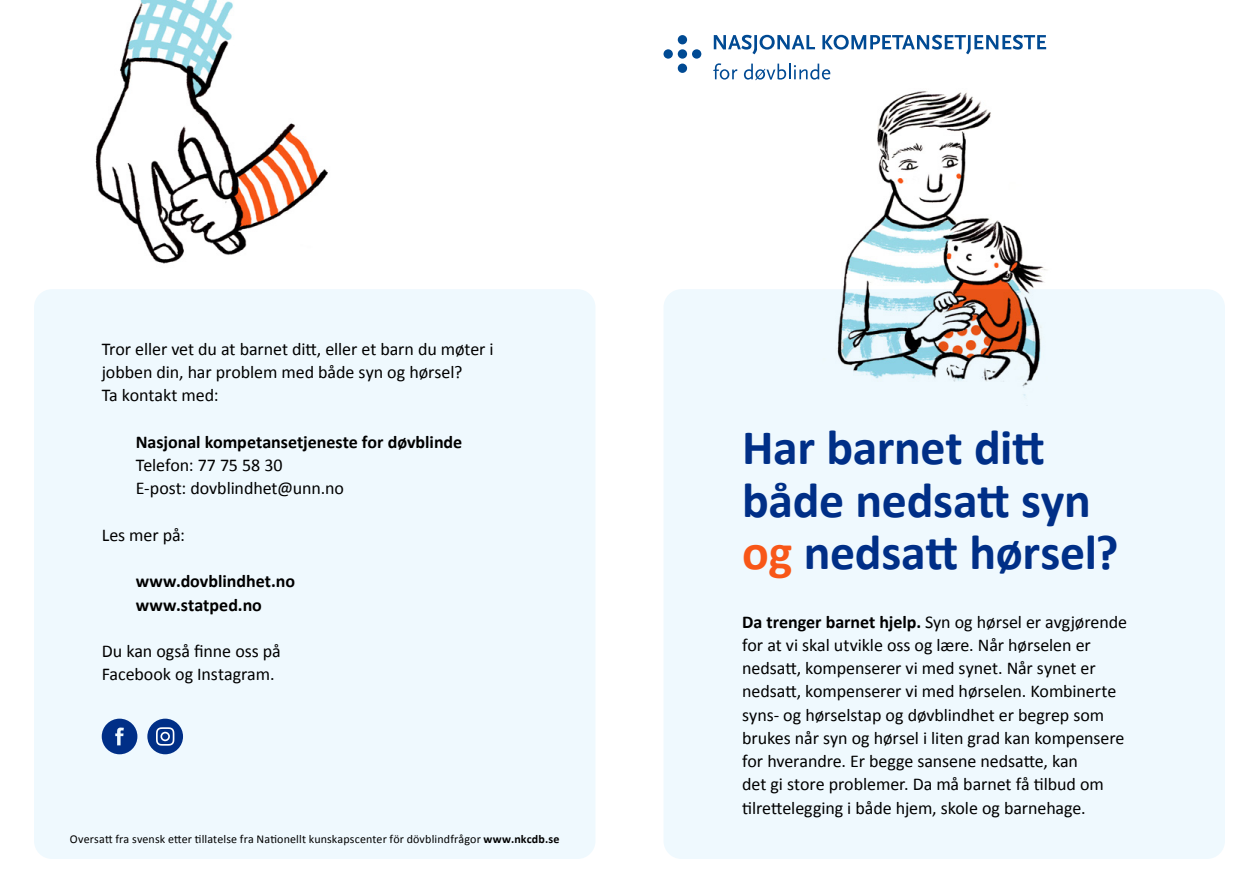
<style>
.page{position:relative;width:1259px;height:893px;background:#fff}
.page>*{position:absolute;margin:0;border:0;box-sizing:border-box;transform-origin:0 0}
.t1{font:700 49.95px/52.5px "Calibri";letter-spacing:-.01em;color:#002f87}
.t2{font:18px/23.2px "Calibri";letter-spacing:-.005em;color:#000}
.t3{font:700 18px/23.2px "Calibri";color:#000}
.t4{font:12px "Calibri";letter-spacing:.01em;color:#000}
.s1{font-weight:700}
.s2{color:#f85718}
</style>
<div class="page">
<div style="left:663px;top:289px;width:562px;height:570px;background:#eff9fe;border-radius:18px"></div>
<div style="left:34px;top:289px;width:561px;height:570px;background:#eff9fe;border-radius:18px"></div>
<img style="left:95px;top:0;width:233px;height:264px">
<img style="left:837px;top:91px;width:210px;height:305px">
<svg style="left:102px;top:719px;width:35px;height:35px"></svg>
<div style="left:147px;top:719px;width:36px;height:35px;background:#002f87;border-radius:50%"></div>
<svg style="left:156px;top:727px;width:18px;height:19px"></svg>
<div style="left:678px;top:35px;width:9px;height:9px;background:#004a93;border-radius:50%"></div>
<div style="left:678px;top:49px;width:9px;height:10px;background:#004a93;border-radius:50%"></div>
<div style="left:663px;top:49px;width:10px;height:10px;background:#004a93;border-radius:50%"></div>
<div style="left:692px;top:49px;width:9px;height:10px;background:#004a93;border-radius:50%"></div>
<div style="left:678px;top:64px;width:9px;height:9px;background:#004a93;border-radius:50%"></div>
<svg style="left:713px;top:63px;width:24px;height:17px"></svg>
<svg style="left:744px;top:64px;width:86px;height:16px"></svg>
<svg style="left:714px;top:35px;width:101px;height:19px"></svg>
<svg style="left:822px;top:35px;width:224px;height:19px"></svg>
<p class="t2" style="left:102px;top:337px;width:393px">Tror eller vet du at barnet ditt, eller et barn du møter i jobben din, har problem med både syn og hørsel?<br>Ta kontakt med:</p>
<p class="t3" style="left:136px;top:430px;width:328px">Nasjonal kompetansetjeneste for døvblinde</p>
<p class="t2" style="left:136px;top:453px;width:210px">Telefon: 77 75 58 30<br>E-post: dovblindhet@unn.no</p>
<p class="t2" style="left:102px;top:523px;width:85px">Les mer på:</p>
<p class="t3" style="left:136px;top:570px;width:161px">www.dovblindhet.no www.statped.no</p>
<p class="t2" style="left:102px;top:639px;width:181px">Du kan også finne oss på<br>Facebook og Instagram.</p>
<p class="t4" style="left:70px;top:831px;width:491px">Oversatt fra svensk etter tillatelse fra Nationellt kunskapscenter för dövblindfrågor <span class="s1">www.nkcdb.se</span></p>
<h1 class="t1" style="left:742px;top:421px;width:378px">Har barnet ditt både nedsatt syn <span class="s2">og</span> nedsatt hørsel?</h1>
<p class="t2" style="left:742px;top:610px;width:386px"><span class="s1">Da trenger barnet hjelp.</span> Syn og hørsel er avgjørende for at vi skal utvikle oss og lære. Når hørselen er nedsatt, kompenserer vi med synet. Når synet er nedsatt, kompenserer vi med hørselen. Kombinerte syns- og hørselstap og døvblindhet er begrep som brukes når syn og hørsel i liten grad kan kompensere for hverandre. Er begge sansene nedsatte, kan<br>det gi store problemer. Da må barnet få tilbud om tilrettelegging i både hjem, skole og barnehage.</p>
</div>
